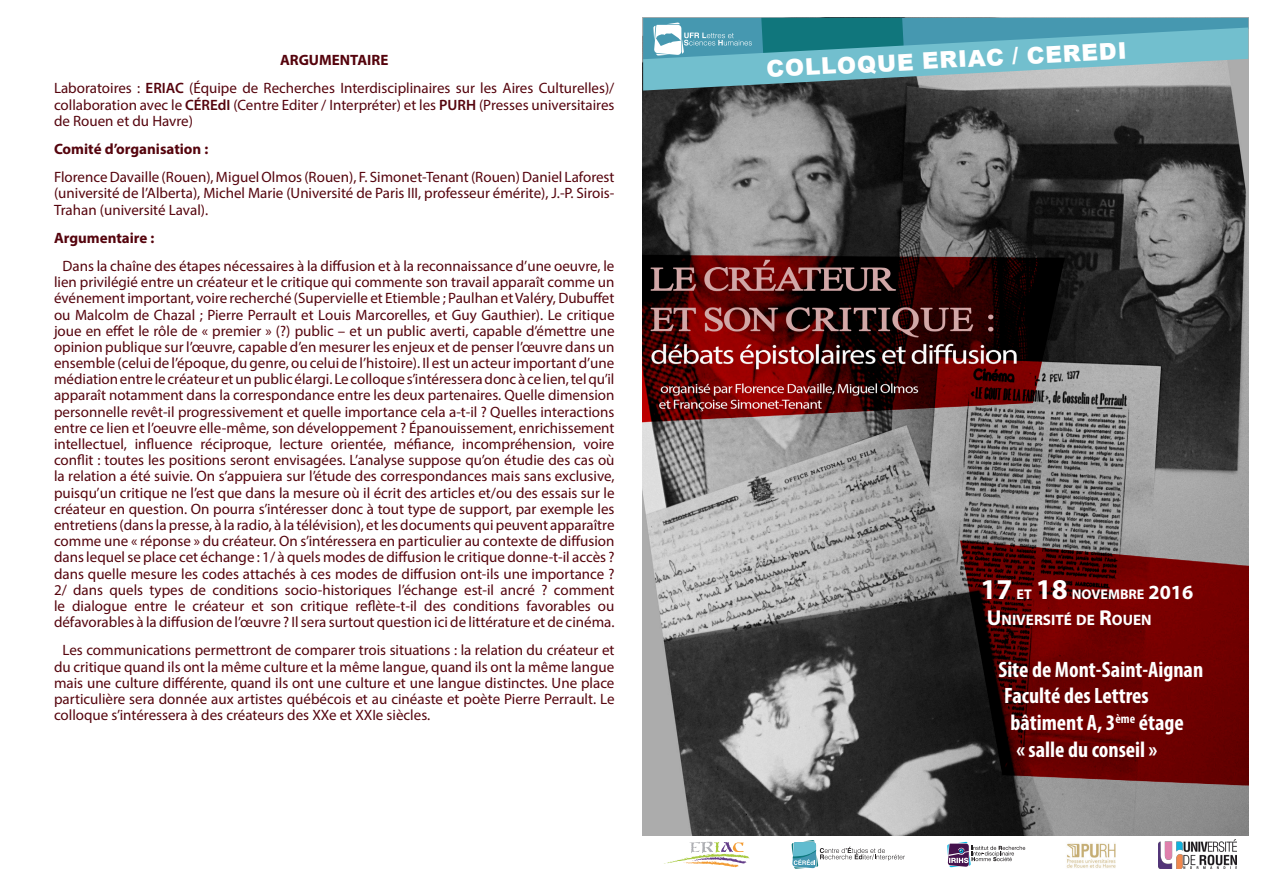
<style>
.page{position:relative;width:1263px;height:893px;background:#fff}
.page>*{position:absolute;margin:0;border:0;box-sizing:border-box;transform-origin:0 0}
.t1{font:900 23.1px "Arial";color:#fff}
.t2{font:700 condensed 22.35px "Myriad Pro";color:#fff}
.t3{font:700 15.15px "Myriad Pro";color:#fff}
.t4{font:15px/16.2px "Myriad Pro";color:#55040d;text-align:justify}
.t5{font:700 15px "Myriad Pro";color:#55040d}
.t6{font:700 14.1px "Myriad Pro";color:#fff}
.s1{font-weight:600}
.s2{font-size:28.8px}
.s3{font-size:20.1px}
.s4{font-size:21.6px}
</style>
<div class="page">
<img style="left:642px;top:18px;width:606px;height:817px">
<svg style="left:643px;top:18px;width:605px;height:73px;background:#68a6b3"></svg>
<svg style="left:664px;top:842px;width:85px;height:25px"></svg>
<img style="left:1158px;top:840px;width:78px;height:28px">
<svg style="left:792px;top:840px;width:113px;height:29px"></svg>
<svg style="left:947px;top:842px;width:78px;height:25px"></svg>
<img style="left:1066px;top:843px;width:50px;height:25px">
<p class="t5" style="left:280px;top:50px;width:110px">ARGUMENTAIRE</p>
<p class="t4" style="left:54px;top:80px;width:562px">Laboratoires : <span class="s1">ERIAC</span> (Équipe de Recherches Interdisciplinaires sur les Aires Culturelles)/ collaboration avec le <span class="s1">CÉREdI</span> (Centre Editer / Interpréter) et les <span class="s1">PURH</span> (Presses universitaires de Rouen et du Havre)</p>
<p class="t5" style="left:54px;top:139px;width:156px">Comité d’organisation :</p>
<p class="t4" style="left:54px;top:169px;width:562px">Florence Davaille (Rouen), Miguel Olmos (Rouen), F. Simonet-Tenant (Rouen) Daniel Laforest (université de l’Alberta), Michel Marie (Université de Paris III, professeur émérite), J.-P. Sirois-Trahan (université Laval).</p>
<p class="t5" style="left:54px;top:228px;width:102px">Argumentaire :</p>
<p class="t4" style="left:54px;top:258px;width:562px;text-align:center">Dans la chaîne des étapes nécessaires à la diffusion et à la reconnaissance d’une oeuvre, le lien privilégié entre un créateur et le critique qui commente son travail apparaît comme un événement important, voire recherché (Supervielle et Etiemble ; Paulhan et Valéry, Dubuffet ou Malcolm de Chazal ; Pierre Perrault et Louis Marcorelles, et Guy Gauthier). Le critique joue en effet le rôle de « premier » (?) public – et un public averti, capable d’émettre une opinion publique sur l’œuvre, capable d’en mesurer les enjeux et de penser l’œuvre dans un ensemble (celui de l’époque, du genre, ou celui de l’histoire). Il est un acteur important d’une médiation entre le créateur et un public élargi. Le colloque s’intéressera donc à ce lien, tel qu’il apparaît notamment dans la correspondance entre les deux partenaires. Quelle dimension personnelle revêt-il progressivement et quelle importance cela a-t-il ? Quelles interactions entre ce lien et l’oeuvre elle-même, son développement ? Épanouissement, enrichissement intellectuel, influence réciproque, lecture orientée, méfiance, incompréhension, voire conflit : toutes les positions seront envisagées. L’analyse suppose qu’on étudie des cas où la relation a été suivie. On s’appuiera sur l’étude des correspondances mais sans exclusive, puisqu’un critique ne l’est que dans la mesure où il écrit des articles et/ou des essais sur le créateur en question. On pourra s’intéresser donc à tout type de support, par exemple les entretiens (dans la presse, à la radio, à la télévision), et les documents qui peuvent apparaître comme une « réponse » du créateur. On s’intéressera en particulier au contexte de diffusion dans lequel se place cet échange : 1/ à quels modes de diffusion le critique donne-t-il accès ? dans quelle mesure les codes attachés à ces modes de diffusion ont-ils une importance ?<br>2/ dans quels types de conditions socio-historiques l’échange est-il ancré ? comment le dialogue entre le créateur et son critique reflète-t-il des conditions favorables ou défavorables à la diffusion de l’œuvre ? Il sera surtout question ici de littérature et de cinéma.</p>
<p class="t4" style="left:54px;top:642px;width:562px;text-indent:9px">Les communications permettront de comparer trois situations : la relation du créateur et du critique quand ils ont la même culture et la même langue, quand ils ont la même langue mais une culture différente, quand ils ont une culture et une langue distinctes. Une place particulière sera donnée aux artistes québécois et au cinéaste et poète Pierre Perrault. Le colloque s’intéressera à des créateurs des XXe et XXIe siècles.</p>
<h1 class="t1" style="left:765px;top:52px;width:362px;rotate:-3deg">COLLOQUE ERIAC / CEREDI</h1>
<p class="t6" style="left:980px;top:585px;width:214px"><span class="s2">17</span> ET <span class="s2">18</span> NOVEMBRE <span class="s3">2016</span></p>
<p class="t3" style="left:987px;top:610px;width:166px"><span class="s4">U</span>NIVERSITÉ DE <span class="s4">R</span>OUEN</p>
<h2 class="t2" style="left:998px;top:655px;width:206px">Site de Mont-Saint-Aignan</h2>
<h2 class="t2" style="left:1004px;top:682px;width:146px">Faculté des Lettres</h2>
<h2 class="t2" style="left:1010px;top:709px;width:175px">bâtiment A, 3<sup>ème</sup> étage</h2>
<h2 class="t2" style="left:1016px;top:735px;width:143px">« salle du conseil »</h2>
</div>
